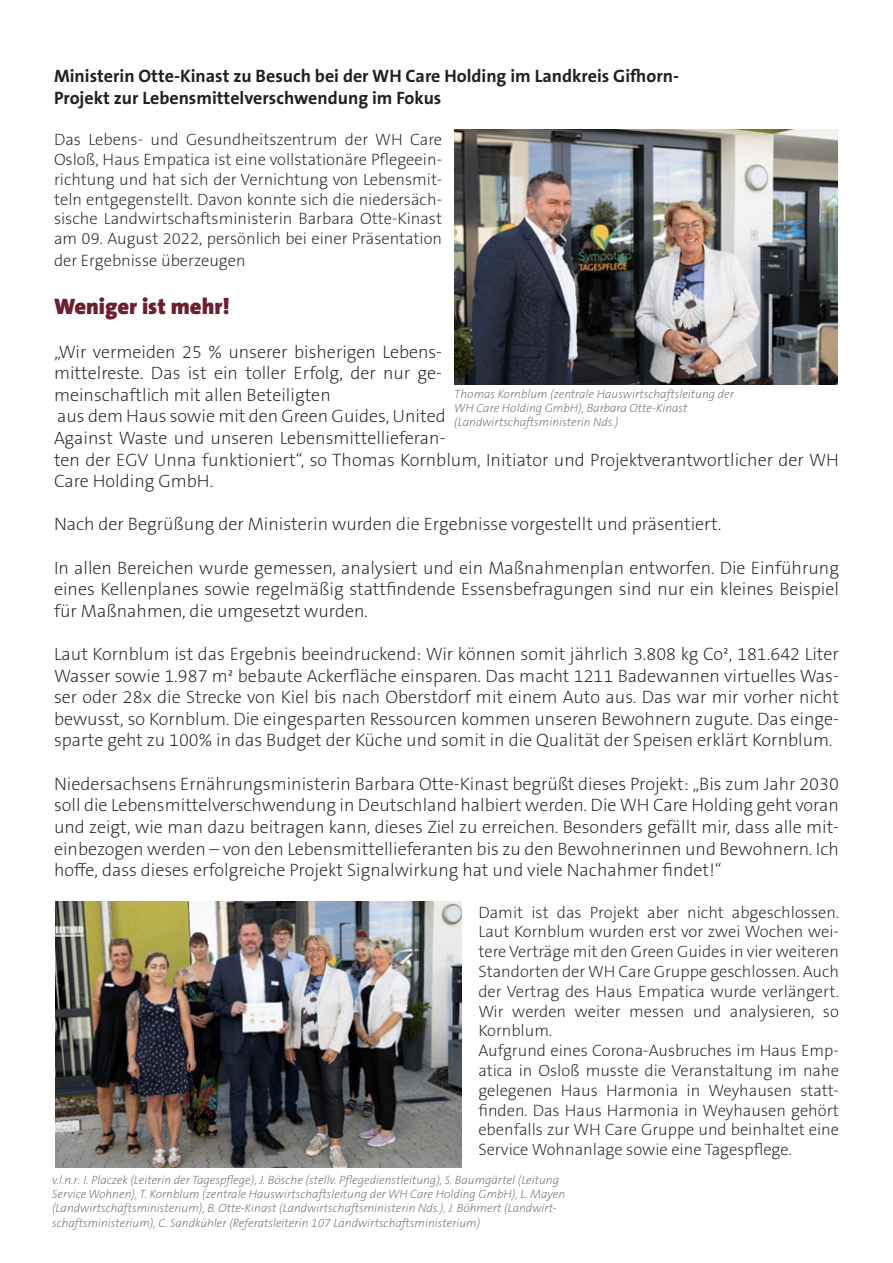
<style>
.page{position:relative;width:893px;height:1263px;background:#fff}
.page>*{position:absolute;margin:0;border:0;box-sizing:border-box;transform-origin:0 0}
.t1{font:900 22.5px "The Sans B W9";color:#6e1e2f}
.t2{font:200 18px/21.6px "The Sans B W2";color:#231f20;text-align:justify}
.t3{font:700 18px/21.6px "The Sans B W7";color:#231f20}
.t4{font:200 16.5px/19.8px "The Sans B W2";color:#231f20;text-align:justify}
.t5{font:italic 200 12px/14.4px "The Sans B W2";color:#6c6d70}
</style>
<div class="page">
<img style="left:455px;top:130px;width:383px;height:255px">
<img style="left:55px;top:901px;width:406px;height:266px">
<p class="t3" style="left:54px;top:65px;width:627px">Ministerin Otte-Kinast zu Besuch bei der WH Care Holding im Landkreis Gifhorn-<br>Projekt zur Lebensmittelverschwendung im Fokus</p>
<p class="t4" style="left:54px;top:130px;width:390px">Das Lebens- und Gesundheitszentrum der WH Care Osloß, Haus Empatica ist eine vollstationäre Pflegeein&shy;richtung und hat sich der Vernichtung von Lebensmit&shy;teln entgegenstellt. Davon konnte sich die niedersäch&shy;sische Landwirtschaftsministerin Barbara Otte-Kinast am 09. August 2022, persönlich bei einer Präsentation</p>
<p class="t4" style="left:54px;top:250px;width:193px">der Ergebnisse überzeugen</p>
<p class="t1" style="left:54px;top:292px;width:177px">Weniger ist mehr!</p>
<p class="t2" style="left:54px;top:341px;width:786px;text-align:left">„Wir vermeiden 25 % unserer bisherigen Lebens-<br>mittelreste. Das ist ein toller Erfolg, der nur ge-<br>meinschaftlich mit allen Beteiligten<br>aus dem Haus sowie mit den Green Guides, United<br>Against Waste und unseren Lebensmittellieferan-<br>ten der EGV Unna funktioniert“, so Thomas Kornblum, Initiator und Projektverantwortlicher der WH Care Holding GmbH.</p>
<p class="t2" style="left:54px;top:514px;width:669px">Nach der Begrüßung der Ministerin wurden die Ergebnisse vorgestellt und präsentiert.</p>
<p class="t2" style="left:54px;top:557px;width:786px">In allen Bereichen wurde gemessen, analysiert und ein Maßnahmenplan entworfen. Die Einführung eines Kellenplanes sowie regelmäßig stattfindende Essensbefragungen sind nur ein kleines Beispiel für Maßnahmen, die umgesetzt wurden.</p>
<p class="t2" style="left:54px;top:643px;width:786px">Laut Kornblum ist das Ergebnis beeindruckend: Wir können somit jährlich 3.808 kg Co², 181.642 Liter Wasser sowie 1.987 m² bebaute Ackerfläche einsparen. Das macht 1211 Badewannen virtuelles Was&shy;ser oder 28x die Strecke von Kiel bis nach Oberstdorf mit einem Auto aus. Das war mir vorher nicht bewusst, so Kornblum. Die eingesparten Ressourcen kommen unseren Bewohnern zugute. Das einge&shy;sparte geht zu 100% in das Budget der Küche und somit in die Qualität der Speisen erklärt Kornblum.</p>
<p class="t2" style="left:54px;top:773px;width:786px">Niedersachsens Ernährungsministerin Barbara Otte-Kinast begrüßt dieses Projekt: „Bis zum Jahr 2030 soll die Lebensmittelverschwendung in Deutschland halbiert werden. Die WH Care Holding geht voran und zeigt, wie man dazu beitragen kann, dieses Ziel zu erreichen. Besonders gefällt mir, dass alle mit&shy;einbezogen werden – von den Lebensmittellieferanten bis zu den Bewohnerinnen und Bewohnern. Ich hoffe, dass dieses erfolgreiche Projekt Signalwirkung hat und viele Nachahmer findet!“</p>
<p class="t4" style="left:478px;top:902px;width:362px;text-align:left">Damit ist das Projekt aber nicht abgeschlossen.<br>Laut Kornblum wurden erst vor zwei Wochen wei&shy;tere Verträge mit den Green Guides in vier weiteren Standorten der WH Care Gruppe geschlossen. Auch der Vertrag des Haus Empatica wurde verlängert.<br>Wir werden weiter messen und analysieren, so Kornblum.<br>Aufgrund eines Corona-Ausbruches im Haus Emp&shy;atica in Osloß musste die Veranstaltung im nahe gelegenen Haus Harmonia in Weyhausen statt&shy;finden. Das Haus Harmonia in Weyhausen gehört ebenfalls zur WH Care Gruppe und beinhaltet eine Service Wohnanlage sowie eine Tagespflege.</p>
<p class="t5" style="left:454px;top:387px;width:281px">Thomas Kornblum (zentrale Hauswirtschaftsleitung der<br>WH Care Holding GmbH), Barbara Otte-Kinast (Landwirtschaftsministerin Nds.)</p>
<p class="t5" style="left:52px;top:1173px;width:515px">v.l.n.r: I. Placzek (Leiterin der Tagespflege), J. Bösche (stellv. Pflegedienstleitung), S. Baumgärtel (Leitung Service Wohnen), T. Kornblum (zentrale Hauswirtschaftsleitung der WH Care Holding GmbH), L. Mayen (Landwirtschaftsministerium), B. Otte-Kinast (Landwirtschaftsministerin Nds.), J. Böhmert (Landwirt&shy;schaftsministerium), C. Sandkühler (Referatsleiterin 107 Landwirtschaftsministerium)</p>
</div>
